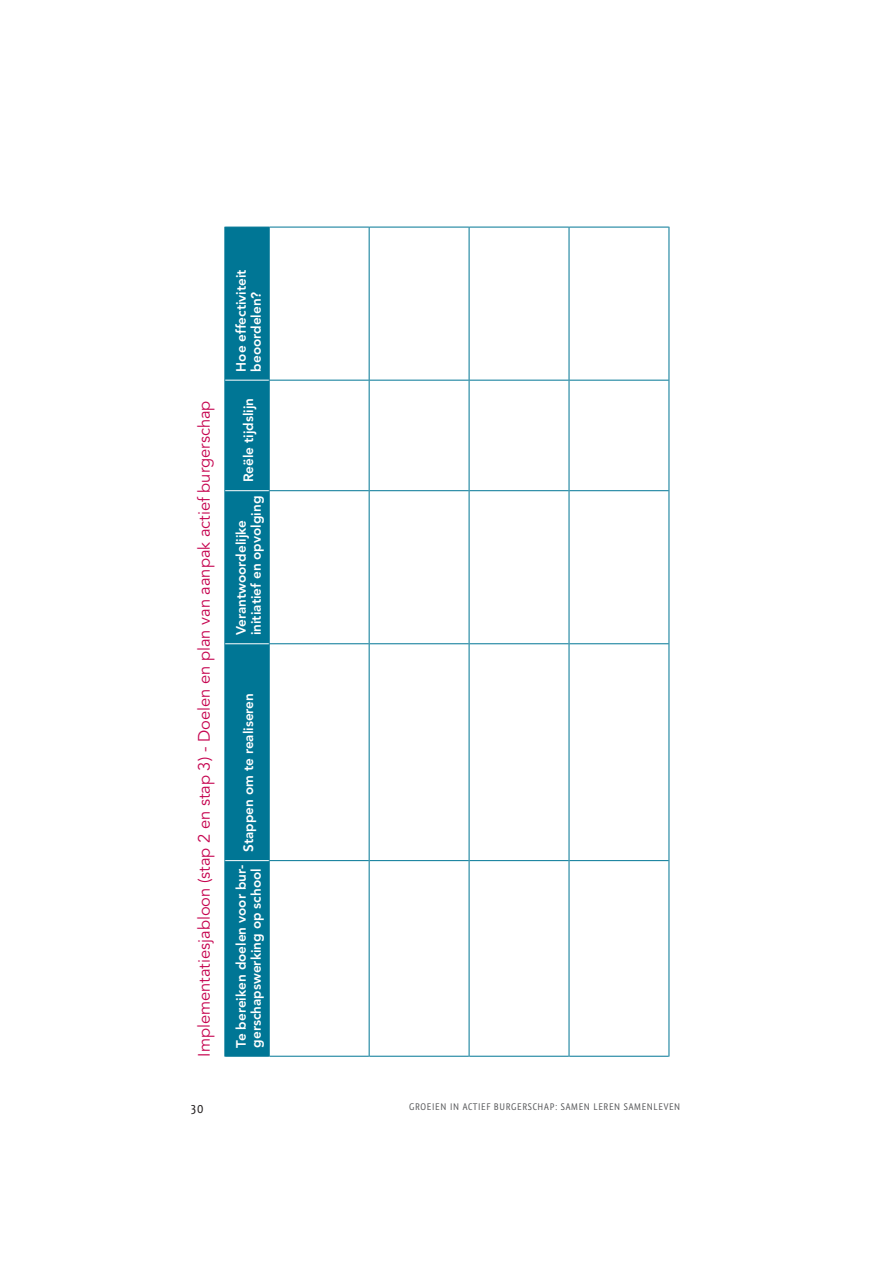
<style>
.page{position:relative;width:893px;height:1263px;background:#fff}
.page>*{position:absolute;margin:0;border:0;box-sizing:border-box;transform-origin:0 0}
.t1{font:16.5px "Avenir LT Std";color:#c60651}
.t2{font:800 13.5px/15px "Avenir LT Std";color:#fff}
.t3{font:12px "Graublau Web";color:#231f20}
.t4{font:9px "Graublau Web";letter-spacing:.08em;color:#58595b}
</style>
<div class="page">
<div style="left:225px;top:228px;width:44px;height:828px;background:#007695"></div>
<hr style="left:224px;top:861px;width:1px;height:196px;background:#007695">
<hr style="left:225px;top:1056px;width:44px;height:1px;background:#007695">
<hr style="left:224px;top:227px;width:1px;height:634px;background:#007695">
<hr style="left:225px;top:227px;width:44px;height:1px;background:#007695">
<hr style="left:269px;top:861px;width:1px;height:196px;background:#007695">
<hr style="left:270px;top:1056px;width:99px;height:1px;background:#007695">
<hr style="left:269px;top:644px;width:1px;height:217px;background:#007695">
<hr style="left:270px;top:860px;width:99px;height:1px;background:#007695">
<hr style="left:269px;top:491px;width:1px;height:153px;background:#007695">
<hr style="left:270px;top:643px;width:99px;height:1px;background:#007695">
<hr style="left:269px;top:380px;width:1px;height:111px;background:#007695">
<hr style="left:270px;top:490px;width:99px;height:1px;background:#007695">
<hr style="left:269px;top:227px;width:1px;height:153px;background:#007695">
<hr style="left:270px;top:380px;width:99px;height:1px;background:#007695">
<hr style="left:270px;top:227px;width:99px;height:1px;background:#007695">
<hr style="left:369px;top:861px;width:1px;height:196px;background:#007695">
<hr style="left:369px;top:1056px;width:100px;height:1px;background:#007695">
<hr style="left:369px;top:644px;width:1px;height:217px;background:#007695">
<hr style="left:369px;top:860px;width:100px;height:1px;background:#007695">
<hr style="left:369px;top:491px;width:1px;height:153px;background:#007695">
<hr style="left:369px;top:643px;width:100px;height:1px;background:#007695">
<hr style="left:369px;top:380px;width:1px;height:111px;background:#007695">
<hr style="left:369px;top:490px;width:100px;height:1px;background:#007695">
<hr style="left:369px;top:227px;width:1px;height:153px;background:#007695">
<hr style="left:369px;top:380px;width:100px;height:1px;background:#007695">
<hr style="left:369px;top:227px;width:100px;height:1px;background:#007695">
<hr style="left:469px;top:861px;width:1px;height:196px;background:#007695">
<hr style="left:469px;top:1056px;width:100px;height:1px;background:#007695">
<hr style="left:469px;top:644px;width:1px;height:217px;background:#007695">
<hr style="left:469px;top:860px;width:100px;height:1px;background:#007695">
<hr style="left:469px;top:491px;width:1px;height:153px;background:#007695">
<hr style="left:469px;top:643px;width:100px;height:1px;background:#007695">
<hr style="left:469px;top:380px;width:1px;height:111px;background:#007695">
<hr style="left:469px;top:490px;width:100px;height:1px;background:#007695">
<hr style="left:469px;top:227px;width:1px;height:153px;background:#007695">
<hr style="left:469px;top:380px;width:100px;height:1px;background:#007695">
<hr style="left:469px;top:227px;width:100px;height:1px;background:#007695">
<hr style="left:569px;top:861px;width:1px;height:196px;background:#007695">
<hr style="left:569px;top:1056px;width:99px;height:1px;background:#007695">
<hr style="left:569px;top:644px;width:1px;height:217px;background:#007695">
<hr style="left:569px;top:860px;width:99px;height:1px;background:#007695">
<hr style="left:569px;top:491px;width:1px;height:153px;background:#007695">
<hr style="left:569px;top:643px;width:99px;height:1px;background:#007695">
<hr style="left:569px;top:380px;width:1px;height:111px;background:#007695">
<hr style="left:569px;top:490px;width:99px;height:1px;background:#007695">
<hr style="left:569px;top:227px;width:1px;height:153px;background:#007695">
<hr style="left:569px;top:380px;width:99px;height:1px;background:#007695">
<hr style="left:569px;top:227px;width:99px;height:1px;background:#007695">
<hr style="left:668px;top:227px;width:1px;height:830px;background:#007695">
<hr style="left:225px;top:860px;width:44px;height:1px;background:#fff">
<hr style="left:225px;top:643px;width:44px;height:1px;background:#fff">
<hr style="left:225px;top:490px;width:44px;height:1px;background:#fff">
<hr style="left:225px;top:380px;width:44px;height:1px;background:#fff">
<p class="t1" style="left:195px;top:1057px;width:657px;rotate:-90deg">Implementatiesjabloon (stap 2 en stap 3) - Doelen en plan van aanpak actief burgerschap</p>
<p class="t2" style="left:235px;top:372px;width:104px;rotate:-90deg">Hoe effectiviteit beoordelen?</p>
<p class="t2" style="left:242px;top:482px;width:86px;rotate:-90deg">Reële tijdslijn</p>
<p class="t2" style="left:235px;top:635px;width:141px;rotate:-90deg">Verantwoordelijke initiatief en opvolging</p>
<p class="t2" style="left:242px;top:852px;width:161px;rotate:-90deg">Stappen om te realiseren</p>
<p class="t2" style="left:235px;top:1048px;width:184px;rotate:-90deg">Te bereiken doelen voor bur&shy;gerschapswerking op school</p>
<p class="t3" style="left:191px;top:1102px;width:14px">30</p>
<p class="t4" style="left:409px;top:1102px;width:273px">GROEIEN IN ACTIEF BURGERSCHAP: SAMEN LEREN SAMENLEVEN</p>
</div>
